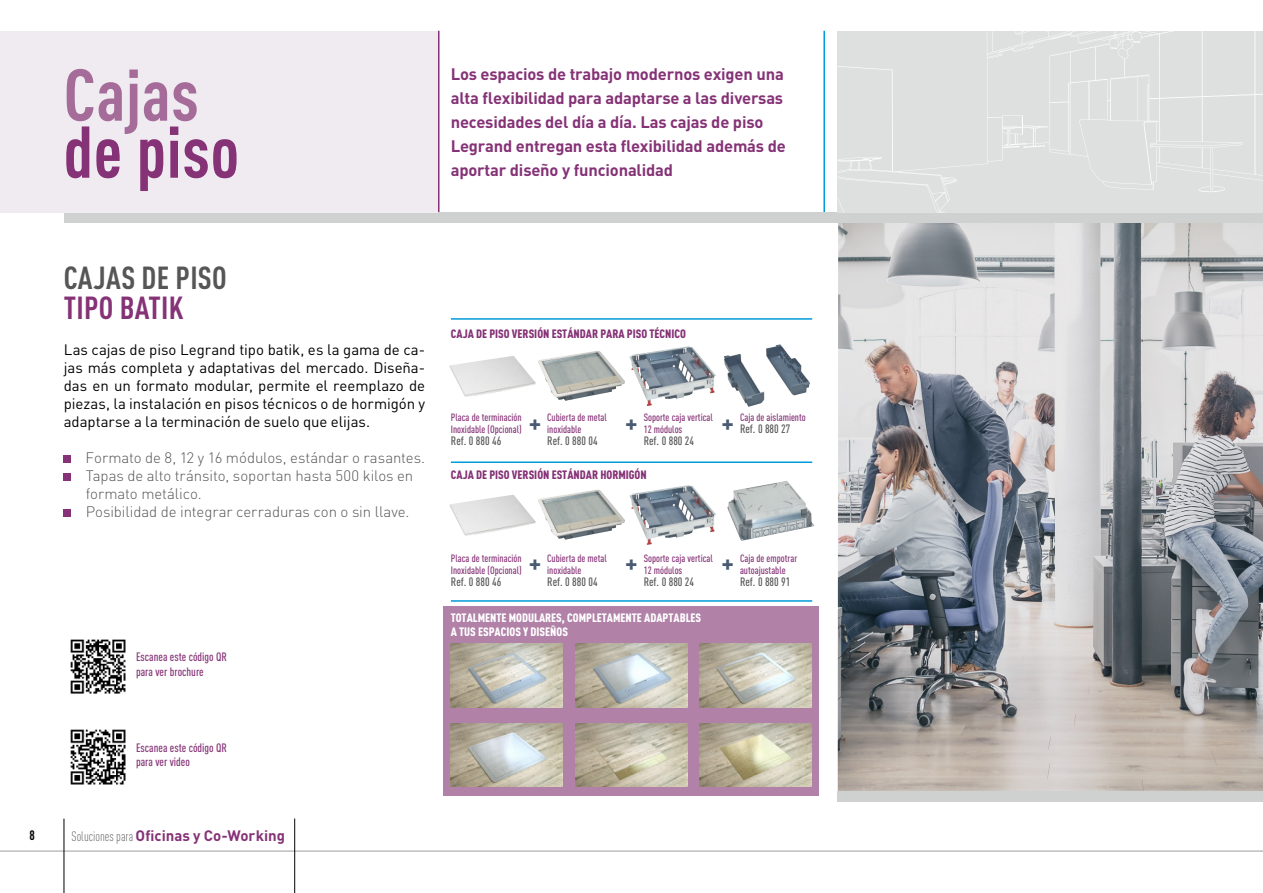
<style>
.page{position:relative;width:1263px;height:893px;background:#fff}
.page>*{position:absolute;margin:0;border:0;box-sizing:border-box;transform-origin:0 0}
.t1{font:700 condensed 72px "DIN Pro";letter-spacing:.01em;color:#853276}
.t2{font:700 condensed 72px "DIN Pro";letter-spacing:.01em;color:#a56c9a}
.t3{font:700 condensed 31.5px "DIN Pro";letter-spacing:.01em;color:#565656}
.t4{font:700 condensed 31.5px "DIN Pro";letter-spacing:.01em;color:#853276}
.t5{font:700 23.1px "DIN Pro";color:#495a72}
.t6{font:700 16.5px/24px "DIN Pro";letter-spacing:-.01em;color:#853276}
.t7{font:15px/18px "DIN Pro";letter-spacing:-.005em;color:#000;text-align:justify}
.t8{font:300 15px/18px "DIN Pro";letter-spacing:-.005em;color:#565656}
.t9{font:700 15px "DIN Pro";color:#853276}
.t10{font:700 condensed 13.5px "DIN Pro";color:#000}
.t11{font:500 condensed 12px "DIN Pro";color:#565656}
.t12{font:900 condensed 12px "DIN Pro";color:#853276}
.t13{font:500 condensed 12px/14.4px "DIN Pro";color:#853276}
.t14{font:900 condensed 12px/14.4px "DIN Pro";color:#fff}
.t15{font:500 condensed 10.5px/12px "DIN Pro";color:#853276}
.s1{font-weight:300;font-stretch:condensed;font-size:13.5px;color:#565656}
</style>
<div class="page">
<hr style="left:438px;top:31px;width:1px;height:182px;background:#853276">
<hr style="left:823px;top:31px;width:2px;height:182px;background:#009bd9">
<div style="left:64px;top:456px;width:7px;height:7px;background:#853276"></div>
<div style="left:64px;top:473px;width:7px;height:7px;background:#853276"></div>
<div style="left:64px;top:509px;width:7px;height:8px;background:#853276"></div>
<img style="left:838px;top:223px;width:425px;height:568px">
<hr style="left:0;top:851px;width:1263px;height:1px;background:#9c9d9d">
<hr style="left:64px;top:819px;width:1px;height:74px;background:#000">
<hr style="left:294px;top:819px;width:1px;height:74px;background:#000">
<div style="left:64px;top:213px;width:1199px;height:10px;background:#cfd0d0"></div>
<div style="left:838px;top:791px;width:425px;height:10px;background:#cfd0d0"></div>
<div style="left:0;top:31px;width:438px;height:182px;background:#f0eaf1"></div>
<div style="left:838px;top:31px;width:425px;height:182px;background:#dedfdf"></div>
<div style="left:443px;top:606px;width:376px;height:190px;background:#b181a8"></div>
<img style="left:727px;top:481px;width:87px;height:60px">
<img style="left:629px;top:346px;width:87px;height:60px">
<img style="left:629px;top:485px;width:87px;height:60px">
<img style="left:538px;top:351px;width:87px;height:50px">
<img style="left:538px;top:490px;width:87px;height:50px">
<img style="left:450px;top:356px;width:86px;height:41px">
<img style="left:450px;top:495px;width:86px;height:41px">
<img style="left:766px;top:344px;width:44px;height:51px">
<hr style="left:451px;top:318px;width:361px;height:2px;background:#009bd9">
<hr style="left:451px;top:461px;width:361px;height:2px;background:#009bd9">
<hr style="left:451px;top:600px;width:361px;height:2px;background:#009bd9">
<img style="left:451px;top:644px;width:111px;height:63px">
<img style="left:451px;top:723px;width:111px;height:64px">
<img style="left:576px;top:644px;width:111px;height:63px">
<img style="left:576px;top:723px;width:111px;height:64px">
<img style="left:700px;top:644px;width:111px;height:63px">
<img style="left:700px;top:723px;width:111px;height:64px">
<img style="left:70px;top:639px;width:56px;height:55px">
<img style="left:70px;top:729px;width:56px;height:56px">
<h1 class="t2" style="left:64px;top:51px;width:137px">Cajas</h1>
<h1 class="t1" style="left:64px;top:108px;width:177px">de piso</h1>
<h3 class="t6" style="left:451px;top:61px;width:337px">Los espacios de trabajo modernos exigen una alta flexibilidad para adaptarse a las diversas necesidades del día a día. Las cajas de piso Legrand entregan esta flexibilidad además de aportar diseño y funcionalidad</h3>
<h2 class="t3" style="left:64px;top:258px;width:164px">CAJAS DE PISO</h2>
<h2 class="t4" style="left:64px;top:288px;width:121px">TIPO BATIK</h2>
<p class="t7" style="left:64px;top:340px;width:363px">Las cajas de piso Legrand tipo batik, es la gama de ca&shy;jas más completa y adaptativas del mercado. Diseña&shy;das en un formato modular, permite el reemplazo de piezas, la instalación en pisos técnicos o de hormigón y adaptarse a la terminación de suelo que elijas.</p>
<h3 class="t8" style="left:86px;top:448px;width:341px">Formato de 8, 12 y 16 módulos, estándar o rasantes.<br>Tapas de alto tránsito, soportan hasta 500 kilos en formato metálico.<br>Posibilidad de integrar cerraduras con o sin llave.</h3>
<p class="t13" style="left:136px;top:650px;width:92px">Escanea este código QR para ver brochure</p>
<p class="t12" style="left:451px;top:327px;width:237px">CAJA DE PISO VERSIÓN ESTÁNDAR PARA PISO TÉCNICO</p>
<p class="t15" style="left:451px;top:412px;width:72px">Placa de terminación<br>Inoxidable (Opcional)</p>
<p class="t11" style="left:451px;top:434px;width:52px">Ref. 0 880 46</p>
<p class="t15" style="left:547px;top:412px;width:61px">Cubierta de metal inoxidable</p>
<p class="t11" style="left:547px;top:434px;width:52px">Ref. 0 880 04</p>
<h3 class="t5" style="left:529px;top:407px;width:14px">+</h3>
<p class="t15" style="left:644px;top:412px;width:71px">Soporte caja vertical<br>12 módulos</p>
<p class="t11" style="left:644px;top:434px;width:52px">Ref. 0 880 24</p>
<h3 class="t5" style="left:625px;top:407px;width:14px">+</h3>
<p class="t15" style="left:740px;top:412px;width:67px">Caja de aislamiento</p>
<p class="t11" style="left:740px;top:422px;width:52px">Ref. 0 880 27</p>
<h3 class="t5" style="left:722px;top:407px;width:14px">+</h3>
<p class="t12" style="left:451px;top:467px;width:197px">CAJA DE PISO VERSIÓN ESTÁNDAR HORMIGÓN</p>
<p class="t15" style="left:451px;top:552px;width:72px">Placa de terminación<br>Inoxidable (Opcional)</p>
<p class="t11" style="left:451px;top:574px;width:52px">Ref. 0 880 46</p>
<p class="t15" style="left:547px;top:552px;width:61px">Cubierta de metal inoxidable</p>
<p class="t11" style="left:547px;top:574px;width:52px">Ref. 0 880 04</p>
<h3 class="t5" style="left:529px;top:547px;width:14px">+</h3>
<p class="t15" style="left:644px;top:552px;width:71px">Soporte caja vertical<br>12 módulos</p>
<p class="t11" style="left:644px;top:574px;width:52px">Ref. 0 880 24</p>
<h3 class="t5" style="left:625px;top:547px;width:14px">+</h3>
<p class="t15" style="left:740px;top:552px;width:59px">Caja de empotrar autoajustable</p>
<p class="t11" style="left:740px;top:574px;width:52px">Ref. 0 880 91</p>
<h3 class="t5" style="left:722px;top:547px;width:14px">+</h3>
<p class="t14" style="left:451px;top:610px;width:252px">TOTALMENTE MODULARES, COMPLETAMENTE ADAPTABLES<br>A TUS ESPACIOS Y DISEÑOS</p>
<p class="t13" style="left:136px;top:740px;width:92px">Escanea este código QR para ver video</p>
<p class="t10" style="left:29px;top:827px;width:7px">8</p>
<h3 class="t9" style="left:71px;top:825px;width:215px"><span class="s1">Soluciones para</span> Oficinas y Co-Working</h3>
</div>
